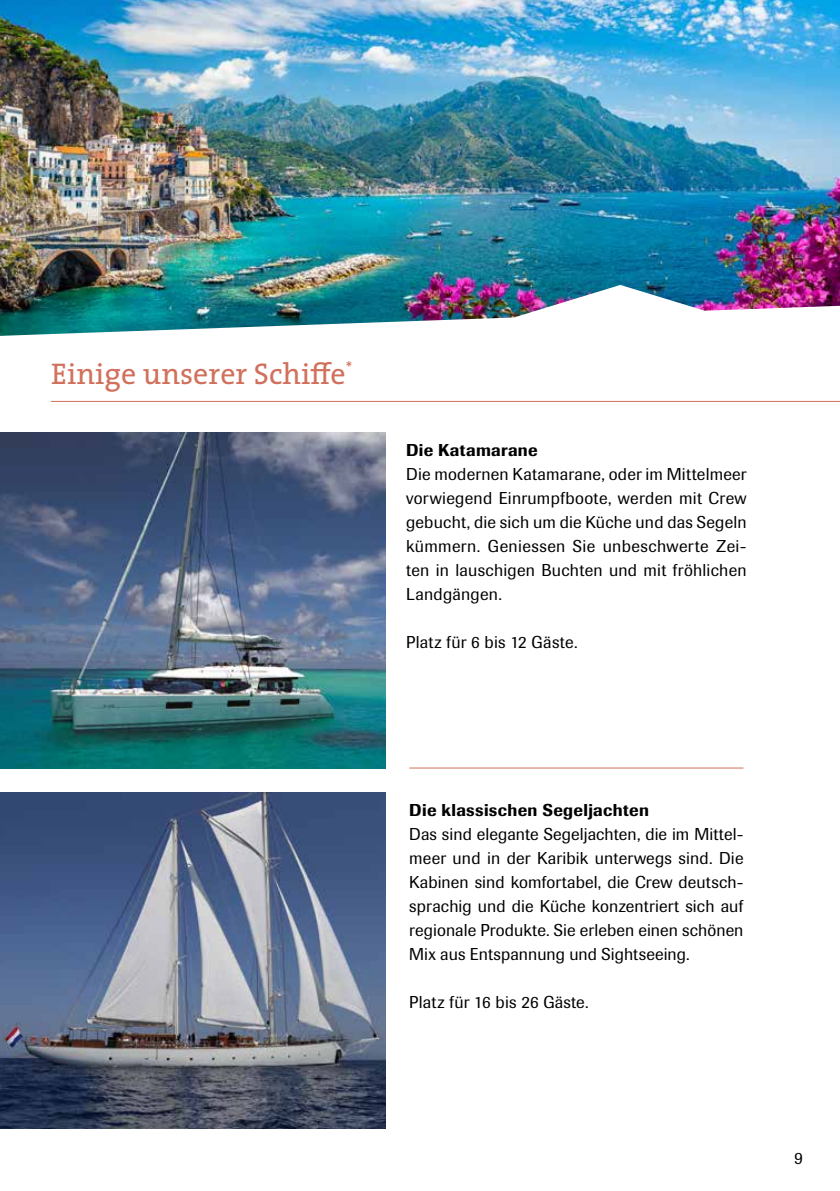
<style>
.page{position:relative;width:840px;height:1191px;background:#fff}
.page>*{position:absolute;margin:0;border:0;box-sizing:border-box;transform-origin:0 0}
.t1{font:30px "The Serif";color:#d1705c}
.t2{font:17px/24px "Imago";letter-spacing:.01em;color:#000;text-align:justify}
.t3{font:500 17px "Imago";letter-spacing:.02em;color:#000}
</style>
<div class="page">
<img style="left:0;top:432px;width:385px;height:336px">
<img style="left:0;top:792px;width:385px;height:336px">
<hr style="left:409px;top:767px;width:334px;height:1px;background:#d1705c">
<img style="left:1px;top:0;width:838px;height:336px">
<img style="left:0;top:0;width:1px;height:336px">
<hr style="left:51px;top:401px;width:788px;height:1px;background:#d1705c">
<h1 class="t1" style="left:51px;top:349px;width:303px">Einige unserer Schiffe<sup>*</sup></h1>
<p class="t3" style="left:406px;top:440px;width:133px">Die Katamarane</p>
<p class="t2" style="left:406px;top:462px;width:342px">Die modernen Katamarane, oder im Mittelmeer vorwiegend Einrumpfboote, werden mit Crew gebucht, die sich um die Küche und das Segeln kümmern. Geniessen Sie unbeschwerte Zei&shy;ten in lauschigen Buchten und mit fröhlichen Landgängen.</p>
<p class="t2" style="left:406px;top:630px;width:173px">Platz für 6 bis 12 Gäste.</p>
<p class="t3" style="left:409px;top:800px;width:241px">Die klassischen Segeljachten</p>
<p class="t2" style="left:409px;top:822px;width:335px">Das sind elegante Segeljachten, die im Mittel&shy;meer und in der Karibik unterwegs sind. Die Kabinen sind komfortabel, die Crew deutsch&shy;sprachig und die Küche konzentriert sich auf regionale Produkte. Sie erleben einen schönen Mix aus Entspannung und Sightseeing.</p>
<p class="t2" style="left:409px;top:990px;width:181px">Platz für 16 bis 26 Gäste.</p>
<p class="t2" style="left:794px;top:1146px;width:10px">9</p>
</div>
